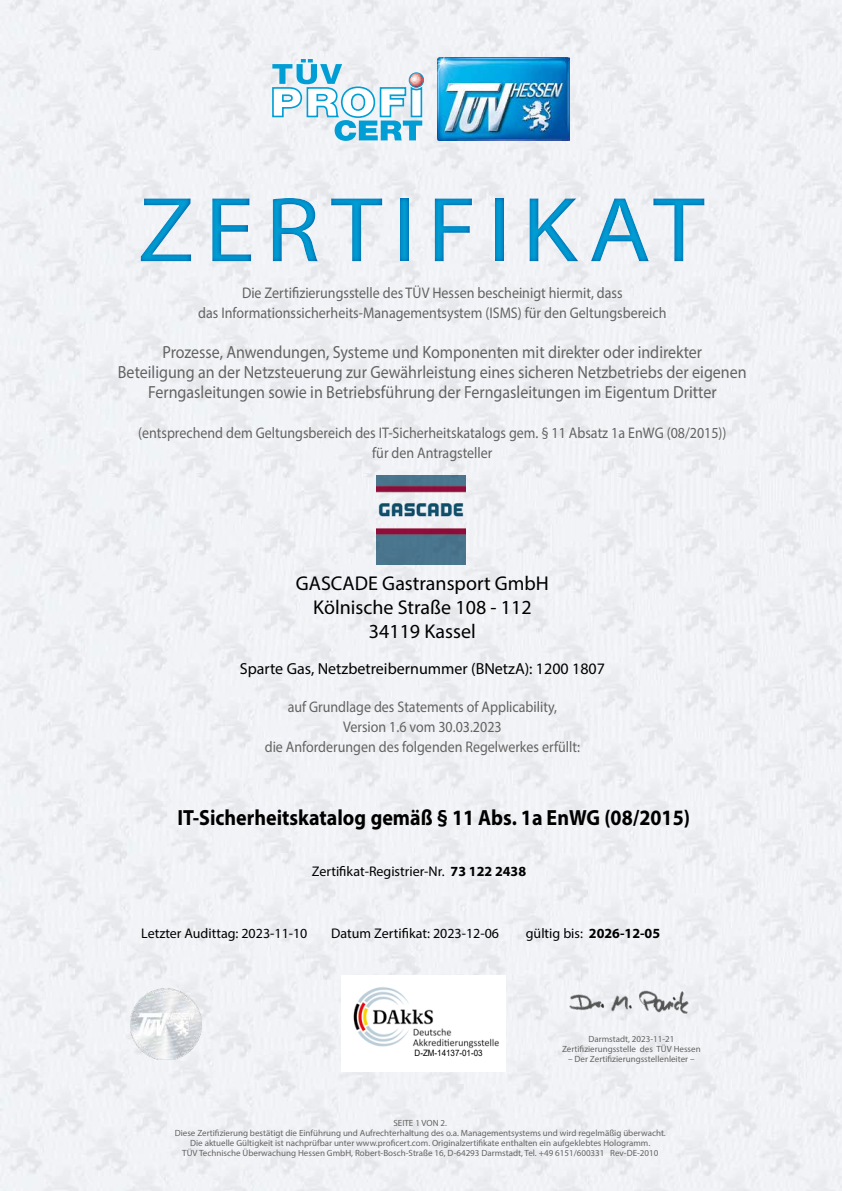
<style>
.page{position:relative;width:842px;height:1191px;background:#fff}
.page>*{position:absolute;margin:0;border:0;box-sizing:border-box;transform-origin:0 0}
.t1{font:93px "Myriad Pro";letter-spacing:.1em;color:#009ed4;scale:1.1 1}
.t2{font:700 22px "Myriad Pro";color:#000;scale:.91 1}
.t3{font:20px/24px "Myriad Pro";color:#000;text-align:center}
.t4{font:17.6px/20px "Myriad Pro";color:#646363;text-align:center;scale:.91 1}
.t5{font:16px "Myriad Pro";color:#000}
.t6{font:15.4px/20px "Myriad Pro";color:#646363;text-align:center;scale:.91 1}
.t7{font:14px "Myriad Pro";color:#000}
.t8{font:9px/10px "Myriad Pro";color:#646363;text-align:center}
.t9{font:8.8px "Arial";color:#000;scale:.91 1}
.s1{font-weight:700}
</style>
<div class="page">
<img style="left:0;top:0;width:842px;height:1191px">
<img style="left:731px;top:695px;width:103px;height:47px">
<img style="left:734px;top:566px;width:108px;height:47px">
<div style="left:731px;top:455px;width:111px;height:40px;background:#f0f1f4"></div>
<img style="left:731px;top:793px;width:81px;height:72px">
<img style="left:734px;top:924px;width:92px;height:63px">
<img style="left:437px;top:57px;width:132px;height:83px">
<svg style="left:272px;top:59px;width:152px;height:82px"></svg>
<img style="left:565px;top:981px;width:132px;height:40px">
<div style="left:0;top:172px;width:842px;height:114px;background:#0061ad;opacity:.75"></div>
<img style="left:376px;top:475px;width:90px;height:89px">
<img style="left:130px;top:988px;width:71px;height:71px">
<img style="left:342px;top:975px;width:163px;height:96px">
<h1 class="t1" style="left:138px;top:173px;width:517px">ZERTIFIKAT</h1>
<h3 class="t6" style="left:198px;top:282px;width:516px">Die Zertifizierungsstelle des TÜV Hessen bescheinigt hiermit, dass<br>das Informationssicherheits-Managementsystem (ISMS) für den Geltungsbereich</h3>
<p class="t4" style="left:118px;top:342px;width:692px">Prozesse, Anwendungen, Systeme und Komponenten mit direkter oder indirekter<br>Beteiligung an der Netzsteuerung zur Gewährleistung eines sicheren Netzbetriebs der eigenen<br>Ferngasleitungen sowie in Betriebsführung der Ferngasleitungen im Eigentum Dritter</p>
<h3 class="t6" style="left:138px;top:422px;width:648px">(entsprechend dem Geltungsbereich des IT-Sicherheitskatalogs gem. § 11 Absatz 1a EnWG (08/2015)) für den Antragsteller</h3>
<h3 class="t3" style="left:296px;top:570px;width:254px">GASCADE Gastransport GmbH<br>Kölnische Straße 108 - 112<br>34119 Kassel</h3>
<h3 class="t5" style="left:240px;top:658px;width:367px">Sparte Gas, Netzbetreibernummer (BNetzA): 1200 1807</h3>
<h3 class="t6" style="left:265px;top:696px;width:348px">auf Grundlage des Statements of Applicability,<br>Version 1.6 vom 30.03.2023<br>die Anforderungen des folgenden Regelwerkes erfüllt:</h3>
<h2 class="t2" style="left:177px;top:803px;width:565px">IT-Sicherheitskatalog gemäß § 11 Abs. 1a EnWG (08/2015)</h2>
<h3 class="t7" style="left:312px;top:862px;width:216px">Zertifikat-Registrier-Nr. <span class="s1">73 122 2438</span></h3>
<h3 class="t7" style="left:141px;top:924px;width:168px">Letzter Audittag: 2023-11-10</h3>
<h3 class="t7" style="left:331px;top:924px;width:169px">Datum Zertifikat: 2023-12-06</h3>
<h3 class="t7" style="left:526px;top:924px;width:136px">gültig bis: <span class="s1">2026-12-05</span></h3>
<p class="t9" style="left:415px;top:1047px;width:76px">D-ZM-14137-01-03</p>
<p class="t8" style="left:562px;top:1034px;width:140px">Darmstadt, 2023-11-21<br>Zertifizierungsstelle des TÜV Hessen</p>
<p class="t8" style="left:568px;top:1054px;width:128px">– Der Zertifizierungsstellenleiter –</p>
<p class="t8" style="left:175px;top:1118px;width:493px">SEITE 1 VON 2.<br>Diese Zertifizierung bestätigt die Einführung und Aufrechterhaltung des o.a. Managementsystems und wird regelmäßig überwacht.<br>Die aktuelle Gültigkeit ist nachprüfbar unter www.proficert.com. Originalzertifikate enthalten ein aufgeklebtes Hologramm.<br>TÜV Technische Überwachung Hessen GmbH, Robert-Bosch-Straße 16, D-64293 Darmstadt, Tel. +49 6151/600331 Rev-DE-2010</p>
</div>
